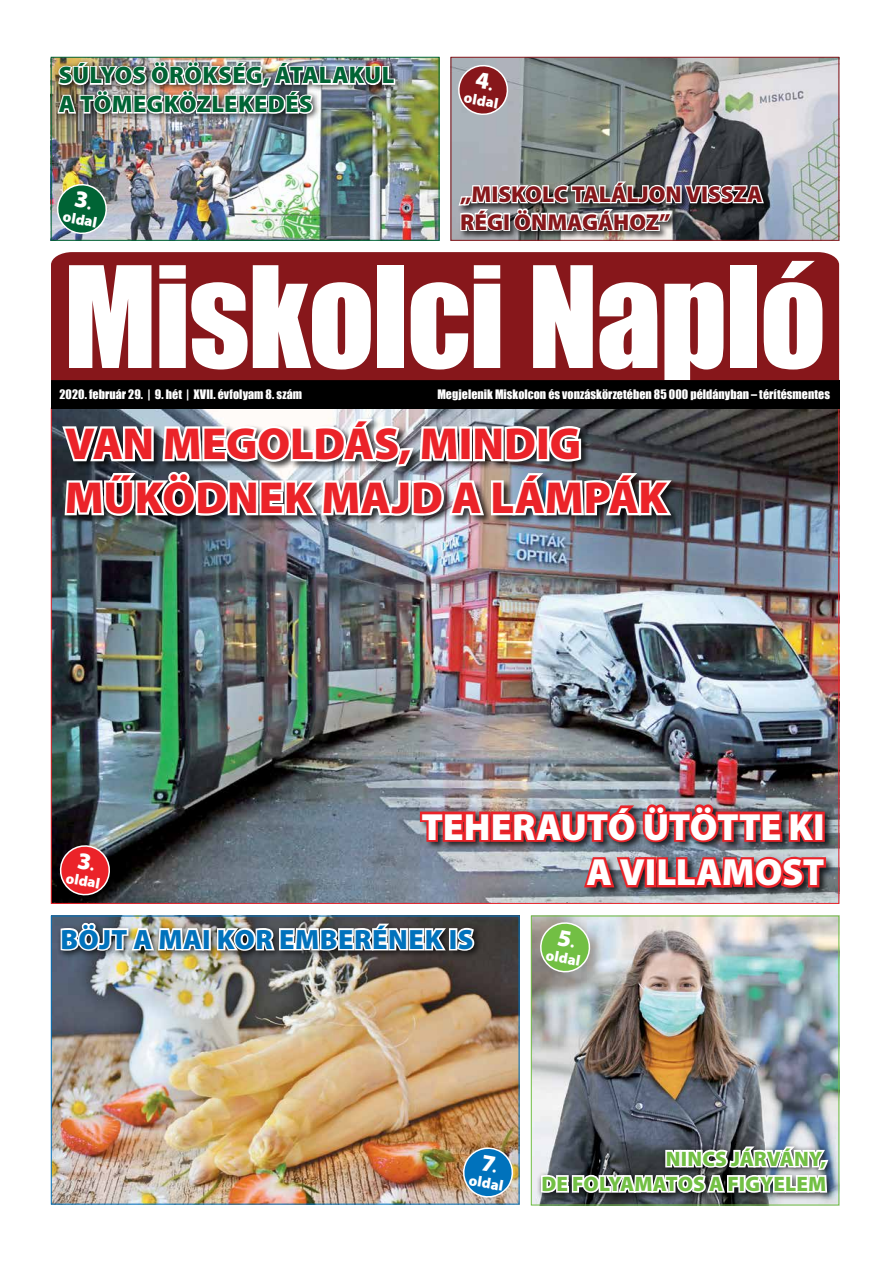
<style>
.page{position:relative;width:893px;height:1262px;background:#fff}
.page>*{position:absolute;margin:0;border:0;box-sizing:border-box;transform-origin:0 0}
.t1{font:130px "Impact";letter-spacing:-.015em;color:#fff}
.t2{font:900 45px/54px "Myriad Pro";color:#eb2329}
.t3{font:900 38px/45.6px "Myriad Pro";letter-spacing:-.005em;color:#fff;text-align:right}
.t4{font:900 28px "Myriad Pro";letter-spacing:.02em;color:#0072bc}
.t5{font:900 24px/28.8px "Myriad Pro";letter-spacing:.015em;color:#006435}
.t6{font:900 23px/27.6px "Myriad Pro";letter-spacing:-.005em;color:#87171b}
.t7{font:900 21px/25.2px "Myriad Pro";color:#72bf44;text-align:right}
.t8{font:900 14.8px "Myriad Pro";color:#fff}
.t9{font:12px "Impact";letter-spacing:.005em;color:#fff}
</style>
<div class="page">
<img style="left:53px;top:410px;width:784px;height:491px">
<img style="left:53px;top:59px;width:384px;height:179px">
<div style="left:51px;top:57px;width:388px;height:183px;border:1px solid #006435"></div>
<img style="left:453px;top:59px;width:384px;height:179px">
<div style="left:451px;top:57px;width:388px;height:183px;border:1px solid #87171b"></div>
<div style="left:51px;top:380px;width:788px;height:29px;background:#000"></div>
<div style="left:51px;top:252px;width:788px;height:128px;background:#87171b"></div>
<img style="left:53px;top:917px;width:464px;height:285px">
<div style="left:51px;top:915px;width:468px;height:289px;border:1px solid #0072bc"></div>
<img style="left:533px;top:917px;width:304px;height:286px">
<div style="left:531px;top:915px;width:308px;height:290px;border:1px solid #72bf44"></div>
<div style="left:57px;top:919px;width:425px;height:39px;background:#000;opacity:.75"></div>
<img style="left:58px;top:921px;width:148px;height:31px">
<div style="left:202px;top:928px;width:9px;height:22px;border:3px solid #fff"></div>
<svg style="left:215px;top:920px;width:261px;height:33px"></svg>
<div style="left:537px;top:1142px;width:299px;height:58px;background:#000;opacity:.75"></div>
<img style="left:539px;top:1017px;width:292px;height:187px">
<div style="left:62px;top:417px;width:618px;height:108px;background:#000;opacity:.75"></div>
<img style="left:59px;top:415px;width:617px;height:104px">
<div style="left:419px;top:803px;width:416px;height:94px;background:#000;opacity:.75"></div>
<img style="left:418px;top:801px;width:404px;height:43px">
<div style="left:813px;top:811px;width:12px;height:30px;border:5px solid #eb2329"></div>
<svg style="left:581px;top:854px;width:247px;height:37px;background:#ab4249"></svg>
<div style="left:54px;top:58px;width:349px;height:64px;background:#000;opacity:.75"></div>
<img style="left:56px;top:56px;width:340px;height:59px">
<div style="left:457px;top:181px;width:316px;height:59px;background:#000;opacity:.75"></div>
<svg style="left:535px;top:917px;width:58px;height:60px;background:#91b678"></svg>
<img style="left:458px;top:1142px;width:58px;height:60px">
<img style="left:453px;top:60px;width:313px;height:173px">
<img style="left:52px;top:179px;width:58px;height:60px">
<svg style="left:55px;top:840px;width:58px;height:60px;background:#912e32"></svg>
<h3 class="t5" style="left:59px;top:61px;width:337px">SÚLYOS ÖRÖKSÉG, ÁTALAKUL<br>A TÖMEGKÖZLEKEDÉS</h3>
<p class="t8" style="left:64px;top:208px;width:36px;rotate:10deg">oldal</p>
<p class="t8" style="left:466px;top:89px;width:36px;rotate:10deg">oldal</p>
<h3 class="t6" style="left:460px;top:181px;width:304px">„MISKOLC TALÁLJON VISSZA<br>RÉGI ÖNMAGÁHOZ”</h3>
<h1 class="t1" style="left:64px;top:216px;width:764px">Miskolci Napló</h1>
<p class="t9" style="left:437px;top:385px;width:394px">Megjelenik Miskolcon és vonzáskörzetében 85 000 példányban – térítésmentes</p>
<p class="t9" style="left:60px;top:385px;width:244px">2020. február 29. | 9. hét | XVII. évfolyam 8. szám</p>
<h2 class="t2" style="left:65px;top:417px;width:604px">VAN MEGOLDÁS, MINDIG<br>MŰKÖDNEK MAJD A LÁMPÁK</h2>
<p class="t8" style="left:67px;top:869px;width:36px;rotate:10deg">oldal</p>
<h3 class="t3" style="left:421px;top:804px;width:405px">TEHERAUTÓ ÜTÖTTE KI<br>A VILLAMOST</h3>
<h3 class="t4" style="left:61px;top:923px;width:414px">BÖJT A MAI KOR EMBERÉNEK IS</h3>
<p class="t8" style="left:548px;top:946px;width:36px;rotate:10deg">oldal</p>
<p class="t8" style="left:470px;top:1171px;width:36px;rotate:10deg">oldal</p>
<h3 class="t7" style="left:541px;top:1146px;width:287px">NINCS JÁRVÁNY,<br>DE FOLYAMATOS A FIGYELEM</h3>
</div>
